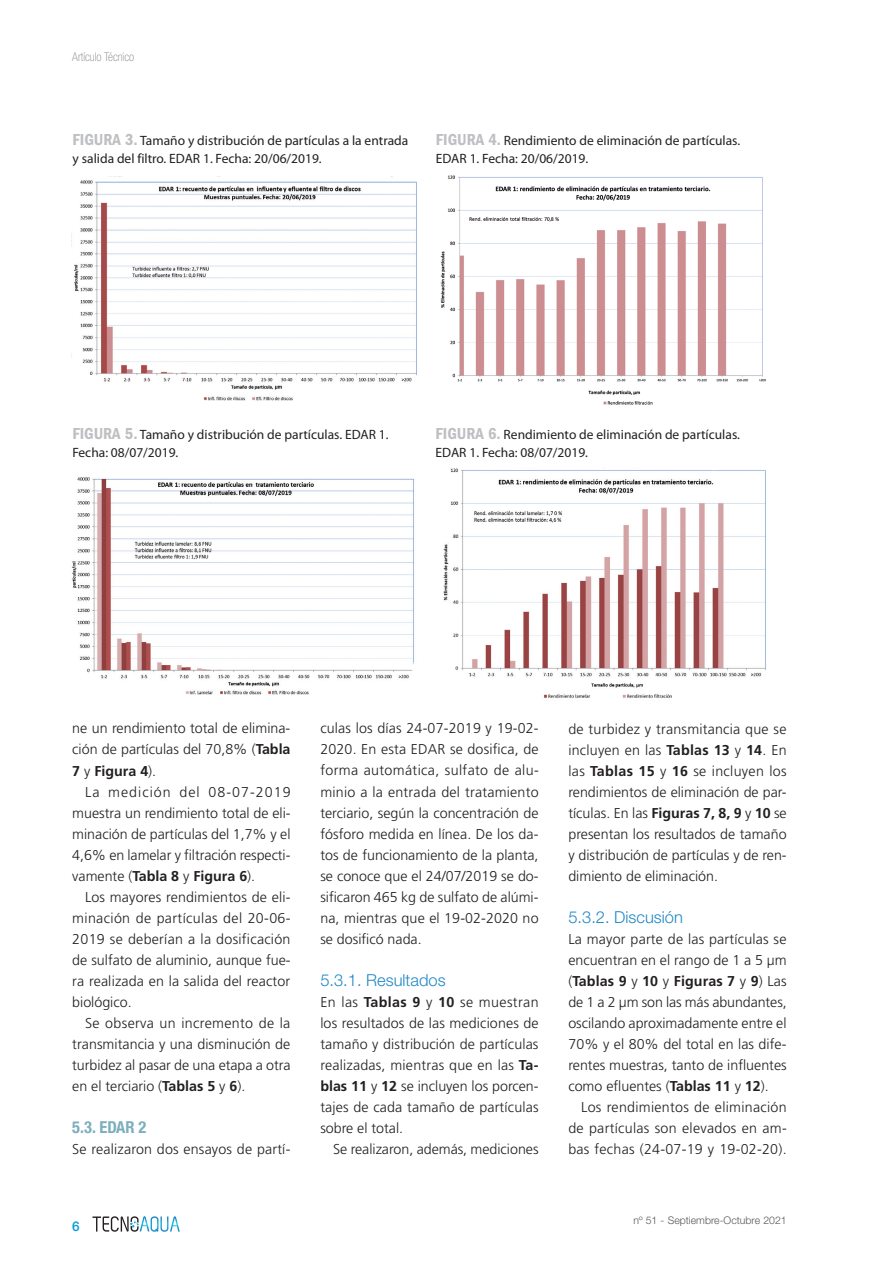
<style>
.page{position:relative;width:893px;height:1263px;background:#fff}
.page>*{position:absolute;margin:0;border:0;box-sizing:border-box;transform-origin:0 0}
.t1{font:300 16.5px "Helvetica Neue LT Std";color:#2188c6}
.t2{font:700 condensed 16.5px "Helvetica Neue LT Std";color:#7caebd}
.t3{font:300 14.25px/21px "Frutiger";color:#231f20;text-align:justify}
.t4{font:13.5px/18px "Myriad Pro";color:#231f20}
.t5{font:500 13.5px "Helvetica Neue LT Std";color:#069ddc}
.t6{font:100 condensed 12px "Helvetica Neue LT Std";color:#808285}
.t7{font:300 10.5px "Helvetica Neue LT Std";color:#57585a}
.s1{font-family:"Franklin Gothic";font-weight:600;font-stretch:condensed;font-size:16.5px;color:#bebfc2}
.s2{font-weight:700}
</style>
<div class="page">
<svg style="left:92px;top:1216px;width:88px;height:16px"></svg>
<img style="left:71px;top:176px;width:346px;height:225px">
<img style="left:440px;top:175px;width:326px;height:230px">
<img style="left:71px;top:477px;width:343px;height:218px">
<img style="left:443px;top:467px;width:323px;height:231px">
<p class="t6" style="left:72px;top:50px;width:63px">Artículo Técnico</p>
<p class="t4" style="left:73px;top:131px;width:337px"><span class="s1">FIGURA 3.</span> Tamaño y distribución de partículas a la entrada y salida del filtro. EDAR 1. Fecha: 20/06/2019.</p>
<p class="t4" style="left:436px;top:132px;width:306px"><span class="s1">FIGURA 4.</span> Rendimiento de eliminación de partículas.<br>EDAR 1. Fecha: 20/06/2019.</p>
<p class="t4" style="left:72px;top:425px;width:318px"><span class="s1">FIGURA 5.</span> Tamaño y distribución de partículas. EDAR 1.<br>Fecha: 08/07/2019.</p>
<p class="t4" style="left:436px;top:425px;width:306px"><span class="s1">FIGURA 6.</span> Rendimiento de eliminación de partículas.<br>EDAR 1. Fecha: 08/07/2019.</p>
<p class="t3" style="left:72px;top:718px;width:220px">ne un rendimiento total de elimina&shy;ción de partículas del 70,8% (<span class="s2">Tabla 7</span> y <span class="s2">Figura 4</span>).</p>
<p class="t3" style="left:72px;top:781px;width:220px;text-indent:13px">La medición del 08-07-2019 muestra un rendimiento total de eli&shy;minación de partículas del 1,7% y el 4,6% en lamelar y filtración respecti&shy;vamente (<span class="s2">Tabla 8</span> y <span class="s2">Figura 6</span>).</p>
<p class="t3" style="left:72px;top:886px;width:220px;text-indent:13px">Los mayores rendimientos de eli&shy;minación de partículas del 20-06- 2019 se deberían a la dosificación de sulfato de aluminio, aunque fue&shy;ra realizada en la salida del reactor biológico.</p>
<p class="t3" style="left:72px;top:1012px;width:220px;text-indent:13px">Se observa un incremento de la transmitancia y una disminución de turbidez al pasar de una etapa a otra en el terciario (<span class="s2">Tablas 5</span> y <span class="s2">6</span>).</p>
<p class="t2" style="left:72px;top:1117px;width:37px">5.3. EDAR</p>
<p class="t2" style="left:139px;top:1117px;width:9px">2</p>
<p class="t3" style="left:72px;top:1138px;width:220px">Se realizaron dos ensayos de partí-</p>
<p class="t5" style="left:72px;top:1218px;width:9px">6</p>
<p class="t3" style="left:320px;top:718px;width:220px">culas los días 24-07-2019 y 19-02- 2020. En esta EDAR se dosifica, de forma automática, sulfato de alu&shy;minio a la entrada del tratamiento terciario, según la concentración de fósforo medida en línea. De los da&shy;tos de funcionamiento de la planta, se conoce que el 24/07/2019 se do&shy;sificaron 465 kg de sulfato de alúmi&shy;na, mientras que el 19-02-2020 no se dosificó nada.</p>
<p class="t1" style="left:320px;top:969px;width:127px">5.3.1. Resultados</p>
<p class="t3" style="left:320px;top:991px;width:220px">En las <span class="s2">Tablas 9</span> y <span class="s2">10</span> se muestran los resultados de las mediciones de tamaño y distribución de partículas realizadas, mientras que en las <span class="s2">Ta&shy;blas 11</span> y <span class="s2">12</span> se incluyen los porcen&shy;tajes de cada tamaño de partículas sobre el total.</p>
<p class="t3" style="left:333px;top:1138px;width:207px">Se realizaron, además, mediciones</p>
<p class="t3" style="left:568px;top:718px;width:220px">de turbidez y transmitancia que se incluyen en las <span class="s2">Tablas 13</span> y <span class="s2">14</span>. En las <span class="s2">Tablas 15</span> y <span class="s2">16</span> se incluyen los rendimientos de eliminación de par&shy;tículas. En las <span class="s2">Figuras 7, 8, 9</span> y <span class="s2">10</span> se presentan los resultados de tamaño y distribución de partículas y de ren&shy;dimiento de eliminación.</p>
<p class="t1" style="left:568px;top:906px;width:116px">5.3.2. Discusión</p>
<p class="t3" style="left:568px;top:928px;width:220px">La mayor parte de las partículas se encuentran en el rango de 1 a 5 µm (<span class="s2">Tablas 9</span> y <span class="s2">10</span> y <span class="s2">Figuras 7</span> y <span class="s2">9</span>) Las de 1 a 2 µm son las más abundantes, oscilando aproximadamente entre el 70% y el 80% del total en las dife&shy;rentes muestras, tanto de influentes como efluentes (<span class="s2">Tablas 11</span> y <span class="s2">12</span>).</p>
<p class="t3" style="left:568px;top:1096px;width:220px;text-indent:13px">Los rendimientos de eliminación de partículas son elevados en am&shy;bas fechas (24-07-19 y 19-02-20).</p>
<p class="t7" style="left:633px;top:1213px;width:155px">nº 51 - Septiembre-Octubre 2021</p>
</div>
